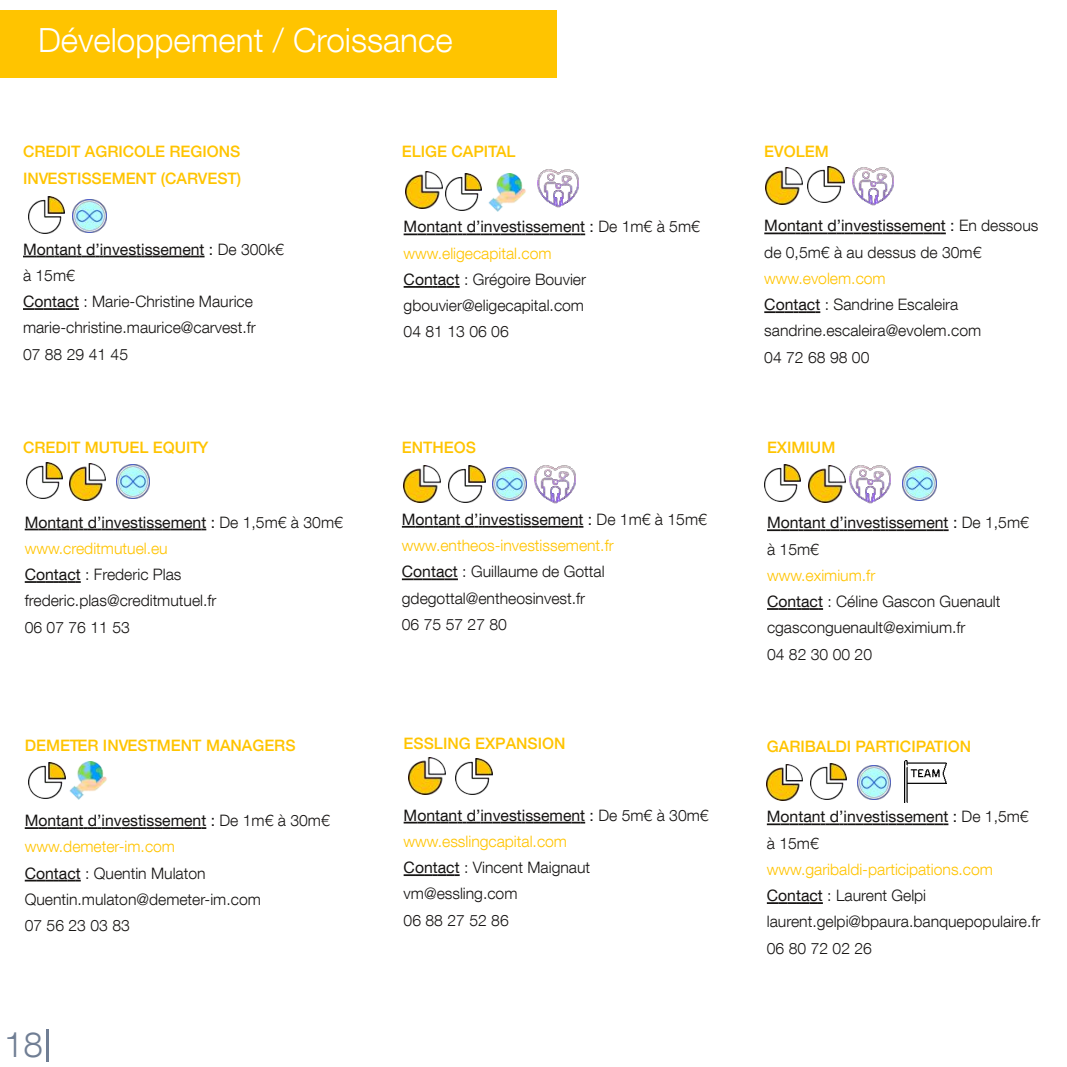
<style>
.page{position:relative;width:1067px;height:1067px;background:#fff}
.page>*{position:absolute;margin:0;border:0;box-sizing:border-box;transform-origin:0 0}
.t1{font:300 35px "Helvetica Neue";color:#707e94}
.t2{font:300 33.25px "Helvetica Neue";color:#fff}
.t3{font:300 15.75px/26.2px "Helvetica Neue";color:#161413}
.t4{font:500 15.75px/26.2px "Helvetica Neue";color:#ffc400}
.t5{font:15.75px/26.2px "Helvetica Neue";color:#161413}
.s1{font-weight:400}
.s2{color:#ffc400}
.s3{font-weight:300}
</style>
<div class="page">
<div style="left:0;top:10px;width:557px;height:68px;background:#ffc400"></div>
<img style="left:764px;top:464px;width:37px;height:37px">
<img style="left:808px;top:466px;width:37px;height:36px">
<svg style="left:767px;top:529px;width:181px;height:2px"></svg>
<svg style="left:767px;top:608px;width:56px;height:2px"></svg>
<img style="left:850px;top:465px;width:40px;height:39px">
<img style="left:902px;top:466px;width:34px;height:34px">
<img style="left:810px;top:763px;width:37px;height:36px">
<svg style="left:767px;top:823px;width:181px;height:2px"></svg>
<svg style="left:767px;top:902px;width:56px;height:2px"></svg>
<img style="left:766px;top:764px;width:36px;height:37px">
<img style="left:857px;top:765px;width:33px;height:34px">
<img style="left:904px;top:760px;width:42px;height:42px">
<img style="left:807px;top:166px;width:37px;height:37px">
<svg style="left:764px;top:232px;width:181px;height:2px"></svg>
<svg style="left:764px;top:311px;width:56px;height:2px"></svg>
<img style="left:852px;top:167px;width:41px;height:39px">
<img style="left:766px;top:167px;width:36px;height:37px">
<img style="left:409px;top:758px;width:36px;height:36px">
<svg style="left:403px;top:821px;width:182px;height:2px"></svg>
<svg style="left:403px;top:874px;width:56px;height:2px"></svg>
<img style="left:455px;top:758px;width:37px;height:36px">
<img style="left:403px;top:465px;width:37px;height:37px">
<svg style="left:402px;top:526px;width:181px;height:1px"></svg>
<svg style="left:402px;top:578px;width:56px;height:2px"></svg>
<img style="left:448px;top:465px;width:37px;height:37px">
<img style="left:493px;top:467px;width:33px;height:34px">
<img style="left:534px;top:465px;width:41px;height:39px">
<img style="left:28px;top:196px;width:37px;height:37px">
<svg style="left:23px;top:256px;width:181px;height:1px"></svg>
<svg style="left:23px;top:308px;width:56px;height:2px"></svg>
<img style="left:73px;top:199px;width:33px;height:34px">
<img style="left:26px;top:462px;width:37px;height:37px">
<svg style="left:25px;top:528px;width:181px;height:2px"></svg>
<svg style="left:25px;top:581px;width:56px;height:2px"></svg>
<img style="left:69px;top:463px;width:37px;height:37px">
<img style="left:116px;top:465px;width:34px;height:33px">
<img style="left:29px;top:762px;width:36px;height:37px">
<svg style="left:25px;top:827px;width:181px;height:2px"></svg>
<svg style="left:25px;top:879px;width:56px;height:2px"></svg>
<img style="left:69px;top:761px;width:38px;height:39px">
<img style="left:445px;top:173px;width:37px;height:37px">
<img style="left:405px;top:171px;width:37px;height:37px">
<svg style="left:403px;top:233px;width:182px;height:2px"></svg>
<svg style="left:403px;top:286px;width:56px;height:2px"></svg>
<img style="left:488px;top:173px;width:38px;height:39px">
<img style="left:537px;top:169px;width:41px;height:39px">
<hr style="left:47px;top:1029px;width:2px;height:33px;background:#707e94">
<h2 class="t2" style="left:38px;top:18px;width:416px">Développement / Croissance</h2>
<p class="t4" style="left:23px;top:138px;width:220px">CRÉDIT AGRICOLE RÉGIONS<br>INVESTISSEMENT (CARVEST)</p>
<p class="t4" style="left:402px;top:138px;width:115px">ELIGE CAPITAL</p>
<p class="t4" style="left:764px;top:138px;width:66px">EVOLEM</p>
<p class="t3" style="left:23px;top:235px;width:262px"><span class="s1">Montant d’investissement :</span> De 300k€ à 15m€<br><span class="s1">Contact</span> : Marie-Christine Maurice marie-christine.maurice@carvest.fr<br>07 88 29 41 45</p>
<p class="t3" style="left:403px;top:213px;width:298px"><span class="s1">Montant d’investissement :</span> De 1m€ à 5m€ <span class="s2">www.eligecapital.com<br></span><span class="s1">Contact</span> : Grégoire Bouvier gbouvier@eligecapital.com<br>04 81 13 06 06</p>
<p class="t3" style="left:764px;top:212px;width:275px"><span class="s1">Montant d’investissement :</span> En dessous de 0,5m€ à au dessus de 30m€</p>
<p class="t3" style="left:764px;top:265px;width:218px"><span class="s2">www.evolem.com<br></span><span class="s1">Contact</span> : Sandrine Escaleira sandrine.escaleira@evolem.com<br>04 72 68 98 00</p>
<p class="t4" style="left:23px;top:434px;width:187px">CRÉDIT MUTUEL EQUITY</p>
<p class="t4" style="left:402px;top:434px;width:76px">ENTHEOS</p>
<p class="t4" style="left:767px;top:434px;width:70px">EXIMIUM</p>
<p class="t3" style="left:25px;top:508px;width:320px"><span class="s1">Montant d’investissement :</span> De 1,5m€ à 30m€ <span class="s2">www.creditmutuel.eu<br></span><span class="s1">Contact</span> : Frederic Plas frederic.plas@creditmutuel.fr<br>06 07 76 11 53</p>
<p class="t3" style="left:402px;top:505px;width:306px"><span class="s1">Montant d’investissement :</span> De 1m€ à 15m€ <span class="s2">www.entheos-investissement.fr<br></span><span class="s1">Contact</span> : Guillaume de Gottal gdegottal@entheosinvest.fr<br>06 75 57 27 80</p>
<p class="t5" style="left:767px;top:509px;width:263px">Montant d’investissement : <span class="s3">De 1,5m€ à 15m€</span></p>
<p class="t3" style="left:767px;top:561px;width:235px"><span class="s2">www.eximium.fr<br></span><span class="s1">Contact</span> : Céline Gascon Guenault cgasconguenault@eximium.fr<br>04 82 30 00 20</p>
<p class="t4" style="left:25px;top:731px;width:272px">DEMETER INVESTMENT MANAGERS</p>
<p class="t4" style="left:403px;top:730px;width:163px">ESSLING EXPANSION</p>
<p class="t4" style="left:767px;top:732px;width:206px">GARIBALDI PARTICIPATION</p>
<p class="t3" style="left:25px;top:807px;width:306px"><span class="s1">Montant d’investissement :</span> De 1m€ à 30m€ <span class="s2">www.demeter-im.com<br></span><span class="s1">Contact</span> : Quentin Mulaton<br>Quentin.mulaton@demeter-im.com<br>07 56 23 03 83</p>
<p class="t3" style="left:403px;top:801px;width:306px"><span class="s1">Montant d’investissement :</span> De 5m€ à 30m€ <span class="s2">www.esslingcapital.com<br></span><span class="s1">Contact</span> : Vincent Maignaut<br>vm@essling.com<br>06 88 27 52 86</p>
<p class="t5" style="left:767px;top:803px;width:263px">Montant d’investissement : <span class="s3">De 1,5m€ à 15m€</span></p>
<p class="t3" style="left:767px;top:855px;width:275px"><span class="s2">www.garibaldi-participations.com<br></span><span class="s1">Contact</span> : Laurent Gelpi laurent.gelpi@bpaura.banquepopulaire.fr<br>06 80 72 02 26</p>
<h1 class="t1" style="left:4px;top:1020px;width:40px">18</h1>
</div>
